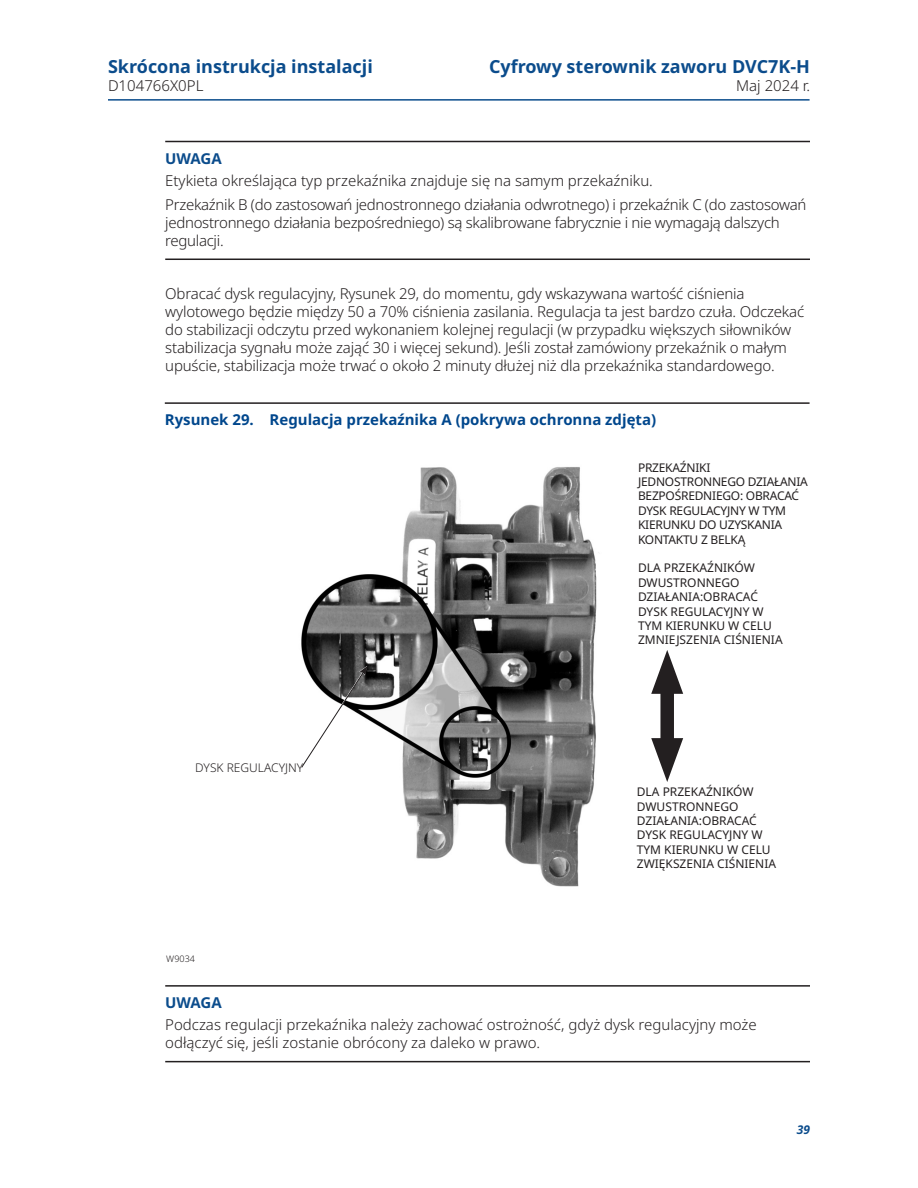
<style>
.page{position:relative;width:918px;height:1188px;background:#fff}
.page>*{position:absolute;margin:0;border:0;box-sizing:border-box;transform-origin:0 0}
._07_MP_Manual_document_type_right_aligned{font:700 18px "Noto Sans";color:#0b4c8c}
._01_Body_Text{font:300 15px/18px "Noto Sans";letter-spacing:-.01em;color:#231f20}
._06_Important___Tip_Text{font:300 15px/18px "Noto Sans";color:#231f20}
._06_Important___Tip_Text-2{font:300 15px/18px "Noto Sans";letter-spacing:-.02em;color:#231f20}
.t1{font:700 15px "Noto Sans";color:#01478d}
._06_Important___Tip{font:700 15px "Noto Sans";letter-spacing:-.01em;color:#0b4c8c}
._07_MP_Date_right_aligned{font:300 15px "Noto Sans";color:#231f20}
._03_Figure_call_outs{font:12px/14.4px "Noto Sans";color:#231f20}
._03_Figure_call_outs-2{font:12px/14.4px "Noto Sans";letter-spacing:-.02em;color:#231f20}
._03_Figure_call_outs-3{font:300 12px "Noto Sans";color:#231f20}
.t2{font:italic 700 12px "Noto Sans";color:#0b4c8c}
.Art_Number{font:300 9px "Noto Sans";color:#231f20}
</style>
<div class="page">
<hr style="left:108px;top:99px;width:702px;height:2px;background:#0b4c8c">
<hr style="left:165px;top:141px;width:645px;height:1px;background:#231f20">
<hr style="left:165px;top:259px;width:645px;height:1px;background:#231f20">
<hr style="left:165px;top:402px;width:645px;height:2px;background:#231f20">
<hr style="left:165px;top:985px;width:645px;height:2px;background:#231f20">
<hr style="left:165px;top:1061px;width:645px;height:1px;background:#231f20">
<img style="left:301px;top:467px;width:296px;height:420px">
<div style="left:660px;top:676px;width:14px;height:80px;background:#231f20"></div>
<svg style="left:651px;top:650px;width:32px;height:44px"></svg>
<svg style="left:651px;top:738px;width:32px;height:44px"></svg>
<svg style="left:301px;top:666px;width:67px;height:102px"></svg>
<p class="_07_MP_Manual_document_type_right_aligned" style="left:108px;top:56px;width:266px">Skrócona instrukcja instalacji</p>
<p class="_01_Body_Text" style="left:108px;top:77px;width:97px">D104766X0PL</p>
<p class="_07_MP_Manual_document_type_right_aligned" style="left:489px;top:56px;width:322px">Cyfrowy sterownik zaworu DVC7K-H</p>
<p class="_07_MP_Date_right_aligned" style="left:736px;top:77px;width:75px">Maj 2024 r.</p>
<p class="_06_Important___Tip" style="left:165px;top:150px;width:58px">UWAGA</p>
<p class="_06_Important___Tip_Text" style="left:165px;top:172px;width:489px">Etykieta określająca typ przekaźnika znajduje się na samym przekaźniku.</p>
<p class="_06_Important___Tip_Text-2" style="left:165px;top:196px;width:643px">Przekaźnik B (do zastosowań jednostronnego działania odwrotnego) i przekaźnik C (do zastosowań jednostronnego działania bezpośredniego) są skalibrowane fabrycznie i nie wymagają dalszych regulacji.</p>
<p class="_01_Body_Text" style="left:165px;top:285px;width:641px">Obracać dysk regulacyjny, Rysunek 29, do momentu, gdy wskazywana wartość ciśnienia wylotowego będzie między 50 a 70% ciśnienia zasilania. Regulacja ta jest bardzo czuła. Odczekać do stabilizacji odczytu przed wykonaniem kolejnej regulacji (w przypadku większych siłowników stabilizacja sygnału może zająć 30 i więcej sekund). Jeśli został zamówiony przekaźnik o małym upuście, stabilizacja może trwać o około 2 minuty dłużej niż dla przekaźnika standardowego.</p>
<p class="t1" style="left:165px;top:411px;width:493px">Rysunek 29. Regulacja przekaźnika A (pokrywa ochronna zdjęta)</p>
<p class="_03_Figure_call_outs-3" style="left:195px;top:761px;width:110px">DYSK REGULACYJNY</p>
<p class="Art_Number" style="left:166px;top:954px;width:30px">W9034</p>
<p class="_03_Figure_call_outs-2" style="left:638px;top:460px;width:171px">PRZEKAŹNIKI<br>JEDNOSTRONNEGO DZIAŁANIA<br>BEZPOŚREDNIEGO: OBRACAĆ<br>DYSK REGULACYJNY W TYM<br>KIERUNKU DO UZYSKANIA<br>KONTAKTU Z BELKĄ</p>
<p class="_03_Figure_call_outs" style="left:638px;top:561px;width:146px">DLA PRZEKAŹNIKÓW<br>DWUSTRONNEGO<br>DZIAŁANIA:OBRACAĆ<br>DYSK REGULACYJNY W<br>TYM KIERUNKU W CELU<br>ZMNIEJSZENIA CIŚNIENIA</p>
<p class="_03_Figure_call_outs" style="left:637px;top:785px;width:141px">DLA PRZEKAŹNIKÓW<br>DWUSTRONNEGO<br>DZIAŁANIA:OBRACAĆ<br>DYSK REGULACYJNY W<br>TYM KIERUNKU W CELU<br>ZWIĘKSZENIA CIŚNIENIA</p>
<p class="_06_Important___Tip" style="left:165px;top:994px;width:58px">UWAGA</p>
<p class="_06_Important___Tip_Text" style="left:165px;top:1016px;width:593px">Podczas regulacji przekaźnika należy zachować ostrożność, gdyż dysk regulacyjny może odłączyć się, jeśli zostanie obrócony za daleko w prawo.</p>
<p class="t2" style="left:797px;top:1121px;width:15px">39</p>
</div>
